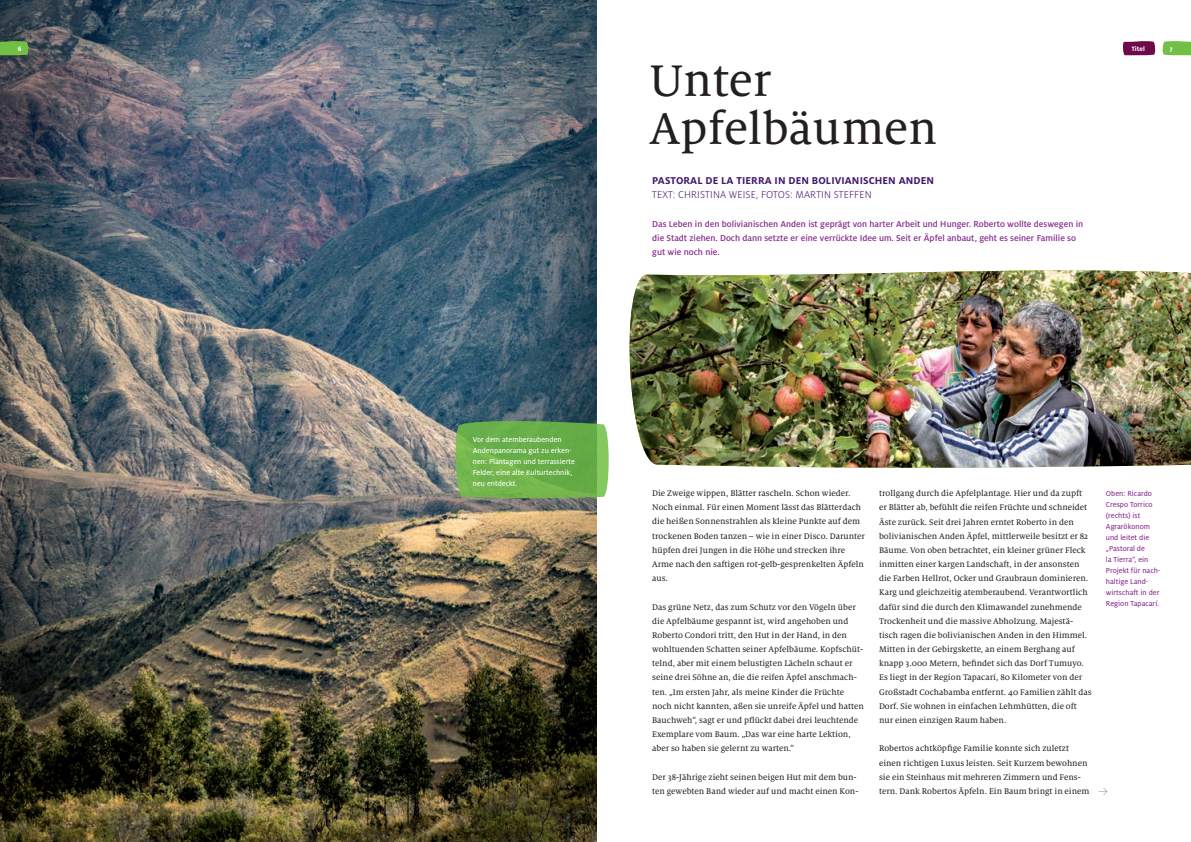
<style>
.page{position:relative;width:1191px;height:842px;background:#fff}
.page>*{position:absolute;margin:0;border:0;box-sizing:border-box;transform-origin:0 0}
.t1{font:49px/48px "Milo Serif OT Text";color:#231f20}
.t2{font:700 11px "Milo OT";letter-spacing:.01em;color:#43176e}
.t3{font:300 11px "Milo OT";letter-spacing:.01em;color:#43176e}
.t4{font:500 9.5px/14.2px "Milo OT";color:#892890}
.t5{font:9px/14.2px "Milo Serif OT Text";color:#231f20}
.t6{font:9px "The Serif Extra Light Expert";color:#808285}
.t7{font:8px/11px "Milo OT Text";color:#892890}
.t8{font:8px/11px "Milo OT Text";color:#fff}
.t9{font:700 7px "Milo OT";color:#fff}
</style>
<div class="page">
<img style="left:629px;top:270px;width:562px;height:198px">
<img style="left:0;top:0;width:596px;height:842px">
<svg style="left:454px;top:420px;width:155px;height:79px;background:#6faf50"></svg>
<svg style="left:0;top:40px;width:29px;height:15px"></svg>
<svg style="left:1122px;top:41px;width:69px;height:14px"></svg>
<p class="t9" style="left:18px;top:45px;width:5px">6</p>
<p class="t9" style="left:1131px;top:45px;width:15px">Titel</p>
<p class="t9" style="left:1169px;top:45px;width:5px">7</p>
<p class="t8" style="left:473px;top:434px;width:104px">Vor dem atemberaubenden<br>Andenpanorama gut zu erken&shy;nen: Plantagen und terrassierte<br>Felder, eine alte Kulturtechnik, neu entdeckt.</p>
<h1 class="t1" style="left:649px;top:57px;width:289px">Unter<br>Apfelbäumen</h1>
<p class="t2" style="left:652px;top:175px;width:283px">PASTORAL DE LA TIERRA IN DEN BOLIVIANISCHEN ANDEN</p>
<p class="t3" style="left:652px;top:189px;width:221px">TEXT: CHRISTINA WEISE, FOTOS: MARTIN STEFFEN</p>
<p class="t4" style="left:652px;top:217px;width:432px">Das Leben in den bolivianischen Anden ist geprägt von harter Arbeit und Hunger. Roberto wollte deswegen in die Stadt ziehen. Doch dann setzte er eine verrückte Idee um. Seit er Äpfel anbaut, geht es seiner Familie so gut wie noch nie.</p>
<p class="t5" style="left:652px;top:486px;width:214px">Die Zweige wippen, Blätter rascheln. Schon wieder.<br>Noch einmal. Für einen Moment lässt das Blätterdach die heißen Sonnenstrahlen als kleine Punkte auf dem trockenen Boden tanzen – wie in einer Disco. Darunter hüpfen drei Jungen in die Höhe und strecken ihre Arme nach den saftigen rot-gelb-gesprenkelten Äpfeln aus.</p>
<p class="t5" style="left:652px;top:600px;width:213px">Das grüne Netz, das zum Schutz vor den Vögeln über die Apfelbäume gespannt ist, wird angehoben und Roberto Condori tritt, den Hut in der Hand, in den wohltuenden Schatten seiner Apfelbäume. Kopfschüt&shy;telnd, aber mit einem belustigten Lächeln schaut er seine drei Söhne an, die die reifen Äpfel anschmach&shy;ten. „Im ersten Jahr, als meine Kinder die Früchte noch nicht kannten, aßen sie unreife Äpfel und hatten Bauchweh“, sagt er und pflückt dabei drei leuchtende Exemplare vom Baum. „Das war eine harte Lektion, aber so haben sie gelernt zu warten.“</p>
<p class="t5" style="left:652px;top:770px;width:208px">Der 38-Jährige zieht seinen beigen Hut mit dem bun&shy;ten gewebten Band wieder auf und macht einen Kon-</p>
<p class="t5" style="left:879px;top:486px;width:214px">trollgang durch die Apfelplantage. Hier und da zupft er Blätter ab, befühlt die reifen Früchte und schneidet Äste zurück. Seit drei Jahren erntet Roberto in den bolivianischen Anden Äpfel, mittlerweile besitzt er 82<br>Bäume. Von oben betrachtet, ein kleiner grüner Fleck inmitten einer kargen Landschaft, in der ansonsten die Farben Hellrot, Ocker und Graubraun dominieren.<br>Karg und gleichzeitig atemberaubend. Verantwortlich dafür sind die durch den Klimawandel zunehmende Trockenheit und die massive Abholzung. Majestä&shy;tisch ragen die bolivianischen Anden in den Himmel.<br>Mitten in der Gebirgskette, an einem Berghang auf knapp 3.000 Metern, befindet sich das Dorf Tumuyo.<br>Es liegt in der Region Tapacarí, 80 Kilometer von der Großstadt Cochabamba entfernt. 40 Familien zählt das Dorf. Sie wohnen in einfachen Lehmhütten, die oft nur einen einzigen Raum haben.</p>
<p class="t5" style="left:879px;top:742px;width:212px">Robertos achtköpfige Familie konnte sich zuletzt einen richtigen Luxus leisten. Seit Kurzem bewohnen sie ein Steinhaus mit mehreren Zimmern und Fens&shy;tern. Dank Robertos Äpfeln. Ein Baum bringt in einem</p>
<p class="t7" style="left:1106px;top:488px;width:56px">Oben: Ricardo<br>Crespo Torrico (rechts) ist<br>Agrarökonom und leitet die „Pastoral de<br>la Tierra“, ein<br>Projekt für nach&shy;haltige Land&shy;wirtschaft in der<br>Region Tapacarí.</p>
<p class="t6" style="left:1098px;top:783px;width:10px">Y</p>
</div>
